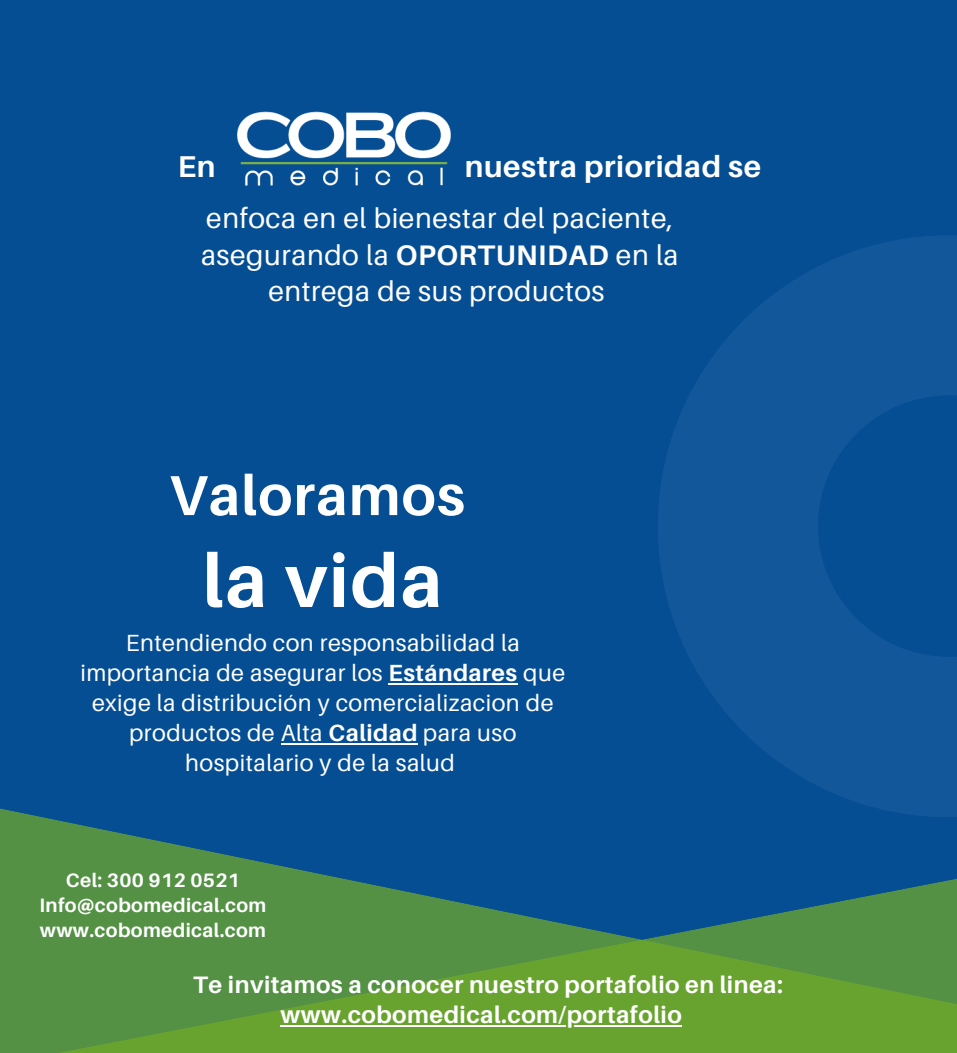
<style>
.page{position:relative;width:957px;height:1053px;background:#fff}
.page>*{position:absolute;margin:0;border:0;box-sizing:border-box;transform-origin:0 0}
.t1{font:700 75.12px "Aileron";letter-spacing:.02em;color:#fff}
.t2{font:700 56.38px "Aileron";letter-spacing:.02em;color:#fff}
.t3{font:700 30.12px "Aileron";letter-spacing:.02em;color:#fff}
.t4{font:28.25px/36.1px "Aileron";letter-spacing:.02em;color:#fff;text-align:center}
.t5{font:700 23.75px "Aileron";letter-spacing:.02em;color:#fff}
.t6{font:23.38px/30px "Aileron";letter-spacing:.02em;color:#fff;text-align:center}
.t7{font:700 19.38px "Aileron";letter-spacing:.02em;color:#fff}
.s1{font-weight:700}
</style>
<div class="page">
<div style="left:0;top:0;width:956px;height:1053px;background:#054e94"></div>
<svg style="left:0;top:808px;width:236px;height:49px"></svg>
<img style="left:237px;top:111px;width:213px;height:75px">
<div style="left:657px;top:235px;width:299px;height:582px;background:linear-gradient(to right,#0c5397,#0e5497)"></div>
<hr style="left:388px;top:683px;width:129px;height:2px;background:#fff">
<hr style="left:281px;top:743px;width:47px;height:2px;background:#fff">
<hr style="left:328px;top:743px;width:90px;height:2px;background:#fff">
<svg style="left:0;top:857px;width:956px;height:196px;fill:#549145"></svg>
<hr style="left:280px;top:1024px;width:402px;height:2px;background:#fff">
<p class="t3" style="left:464px;top:147px;width:298px">nuestra prioridad se</p>
<p class="t4" style="left:201px;top:200px;width:479px">enfoca en el bienestar del paciente, asegurando la <span class="s1">OPORTUNIDAD</span> en la entrega de sus productos</p>
<p class="t3" style="left:178px;top:147px;width:39px">En</p>
<p class="t2" style="left:169px;top:460px;width:297px">Valoramos</p>
<p class="t1" style="left:203px;top:534px;width:241px">la vida</p>
<p class="t6" style="left:80px;top:627px;width:486px">Entendiendo con responsabilidad la importancia de asegurar los <span class="s1">Estándares</span> que exige la distribución y comercializacion de productos de Alta <span class="s1">Calidad</span> para uso hospitalario y de la salud</p>
<p class="t7" style="left:66px;top:868px;width:176px">Cel: 300 912 0521</p>
<p class="t7" style="left:39px;top:893px;width:228px">Info@cobomedical.com</p>
<p class="t7" style="left:40px;top:918px;width:228px">www.cobomedical.com</p>
<p class="t5" style="left:193px;top:970px;width:591px">Te invitamos a conocer nuestro portafolio en linea:</p>
<p class="t5" style="left:280px;top:1000px;width:402px">www.cobomedical.com/portafolio</p>
</div>
